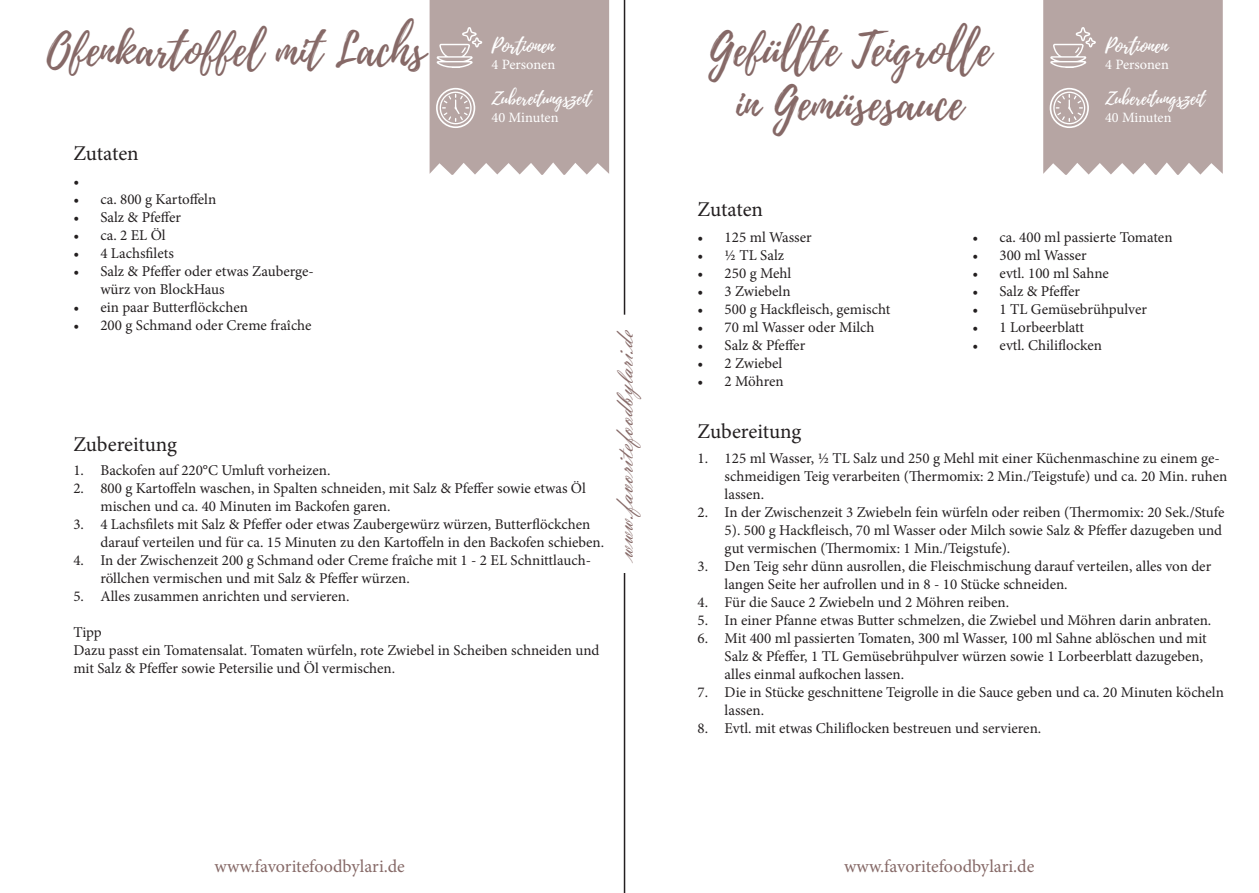
<style>
.page{position:relative;width:1259px;height:893px;background:#fff}
.page>*{position:absolute;margin:0;border:0;box-sizing:border-box;transform-origin:0 0}
.t1{font:45px/54px "Playlist Script";color:#866967;text-align:center}
.t2{font:27px "Vladimir Script";color:#866967}
.t3{font:21px "Minion Pro";letter-spacing:-.005em;color:#231f20}
.t4{font:20.25px "Playlist Script";color:#fff}
.t5{font:18px "Minion Pro";color:#866967}
.t6{font:18px "Playlist Script";color:#fff}
.t7{font:15px/18px "Minion Pro";color:#231f20}
.t8{font:14.25px "Minion Variable Concept";letter-spacing:-.005em;color:#fff}
.t9{font:14.25px "Minion Pro";letter-spacing:-.005em;color:#fff}
</style>
<div class="page">
<hr style="left:624px;top:0;width:1px;height:315px;background:#231f20">
<hr style="left:624px;top:573px;width:1px;height:320px;background:#231f20">
<svg style="left:429px;top:0;width:180px;height:175px;background:#baaaa8"></svg>
<svg style="left:1043px;top:0;width:179px;height:175px;background:#baaaa8"></svg>
<h1 class="t1" style="left:47px;top:25px;width:380px">Ofenkartoffel mit Lachs</h1>
<h3 class="t3" style="left:73px;top:139px;width:67px">Zutaten</h3>
<p class="t7" style="left:73px;top:172px;width:7px">•</p>
<p class="t7" style="left:73px;top:190px;width:144px">• ca. 800 g Kartoffeln</p>
<p class="t7" style="left:73px;top:208px;width:109px">• Salz &amp; Pfeffer</p>
<p class="t7" style="left:73px;top:226px;width:94px">• ca. 2 EL Öl</p>
<p class="t7" style="left:73px;top:244px;width:102px">• 4 Lachsfilets</p>
<p class="t7" style="left:100px;top:262px;width:215px;text-indent:-27px">• Salz &amp; Pfeffer oder etwas Zauberge&shy;würz von BlockHaus</p>
<p class="t7" style="left:73px;top:298px;width:176px">• ein paar Butterflöckchen</p>
<p class="t7" style="left:73px;top:316px;width:240px">• 200 g Schmand oder Creme fraîche</p>
<h3 class="t3" style="left:73px;top:430px;width:105px">Zubereitung</h3>
<h3 class="t4" style="left:491px;top:31px;width:65px">Portionen</h3>
<p class="t8" style="left:491px;top:54px;width:65px">4 Personen</p>
<p class="t6" style="left:491px;top:86px;width:101px">Zubereitungszeit</p>
<p class="t8" style="left:491px;top:107px;width:69px">40 Minuten</p>
<p class="t7" style="left:73px;top:461px;width:259px">1. Backofen auf 220°C Umluft vorheizen.</p>
<p class="t7" style="left:100px;top:479px;width:487px;text-indent:-27px">2. 800 g Kartoffeln waschen, in Spalten schneiden, mit Salz &amp; Pfeffer sowie etwas Öl mischen und ca. 40 Minuten im Backofen garen.</p>
<p class="t7" style="left:100px;top:515px;width:505px;text-indent:-27px">3. 4 Lachsfilets mit Salz &amp; Pfeffer oder etwas Zaubergewürz würzen, Butterflöckchen darauf verteilen und für ca. 15 Minuten zu den Kartoffeln in den Backofen schieben.</p>
<p class="t7" style="left:100px;top:551px;width:492px;text-indent:-27px">4. In der Zwischenzeit 200 g Schmand oder Creme fraîche mit 1 - 2 EL Schnittlauch&shy;röllchen vermischen und mit Salz &amp; Pfeffer würzen.</p>
<p class="t7" style="left:73px;top:587px;width:278px">5. Alles zusammen anrichten und servieren.</p>
<p class="t7" style="left:73px;top:623px;width:527px">Tipp<br>Dazu passt ein Tomatensalat. Tomaten würfeln, rote Zwiebel in Scheiben schneiden und mit Salz &amp; Pfeffer sowie Petersilie und Öl vermischen.</p>
<h2 class="t2" style="left:608px;top:560px;width:235px;rotate:-90deg">www.favoritefoodbylari.de</h2>
<h1 class="t1" style="left:708px;top:25px;width:284px">Gefüllte Teigrolle in Gemüsesauce</h1>
<h3 class="t3" style="left:697px;top:196px;width:67px">Zutaten</h3>
<h3 class="t4" style="left:1105px;top:31px;width:65px">Portionen</h3>
<p class="t8" style="left:1105px;top:54px;width:65px">4 Personen</p>
<p class="t6" style="left:1105px;top:86px;width:101px">Zubereitungszeit</p>
<p class="t9" style="left:1105px;top:107px;width:68px">40 Minuten</p>
<p class="t7" style="left:697px;top:228px;width:116px">• 125 ml Wasser</p>
<p class="t7" style="left:697px;top:246px;width:88px">• ½ TL Salz</p>
<p class="t7" style="left:697px;top:264px;width:95px">• 250 g Mehl</p>
<p class="t7" style="left:697px;top:282px;width:94px">• 3 Zwiebeln</p>
<p class="t7" style="left:697px;top:300px;width:194px">• 500 g Hackfleisch, gemischt</p>
<p class="t7" style="left:697px;top:318px;width:178px">• 70 ml Wasser oder Milch</p>
<p class="t7" style="left:697px;top:336px;width:109px">• Salz &amp; Pfeffer</p>
<p class="t7" style="left:697px;top:354px;width:86px">• 2 Zwiebel</p>
<p class="t7" style="left:697px;top:372px;width:88px">• 2 Möhren</p>
<h3 class="t3" style="left:697px;top:417px;width:105px">Zubereitung</h3>
<p class="t7" style="left:972px;top:228px;width:202px">• ca. 400 ml passierte Tomaten</p>
<p class="t7" style="left:972px;top:246px;width:116px">• 300 ml Wasser</p>
<p class="t7" style="left:972px;top:264px;width:138px">• evtl. 100 ml Sahne</p>
<p class="t7" style="left:972px;top:282px;width:109px">• Salz &amp; Pfeffer</p>
<p class="t7" style="left:972px;top:300px;width:176px">• 1 TL Gemüsebrühpulver</p>
<p class="t7" style="left:972px;top:318px;width:113px">• 1 Lorbeerblatt</p>
<p class="t7" style="left:972px;top:336px;width:131px">• evtl. Chiliflocken</p>
<p class="t7" style="left:724px;top:449px;width:504px;text-indent:-27px">1. 125 ml Wasser, ½ TL Salz und 250 g Mehl mit einer Küchenmaschine zu einem ge&shy;schmeidigen Teig verarbeiten (Thermomix: 2 Min./Teigstufe) und ca. 20 Min. ruhen lassen.</p>
<p class="t7" style="left:724px;top:503px;width:501px;text-indent:-27px">2. In der Zwischenzeit 3 Zwiebeln fein würfeln oder reiben (Thermomix: 20 Sek./Stufe<br>5). 500 g Hackfleisch, 70 ml Wasser oder Milch sowie Salz &amp; Pfeffer dazugeben und gut vermischen (Thermomix: 1 Min./Teigstufe).</p>
<p class="t7" style="left:724px;top:557px;width:488px;text-indent:-27px">3. Den Teig sehr dünn ausrollen, die Fleischmischung darauf verteilen, alles von der langen Seite her aufrollen und in 8 - 10 Stücke schneiden.</p>
<p class="t7" style="left:697px;top:593px;width:313px">4. Für die Sauce 2 Zwiebeln und 2 Möhren reiben.</p>
<p class="t7" style="left:697px;top:611px;width:515px">5. In einer Pfanne etwas Butter schmelzen, die Zwiebel und Möhren darin anbraten.</p>
<p class="t7" style="left:724px;top:629px;width:484px;text-indent:-27px">6. Mit 400 ml passierten Tomaten, 300 ml Wasser, 100 ml Sahne ablöschen und mit<br>Salz &amp; Pfeffer, 1 TL Gemüsebrühpulver würzen sowie 1 Lorbeerblatt dazugeben, alles einmal aufkochen lassen.</p>
<p class="t7" style="left:724px;top:683px;width:501px;text-indent:-27px">7. Die in Stücke geschnittene Teigrolle in die Sauce geben und ca. 20 Minuten köcheln lassen.</p>
<p class="t7" style="left:697px;top:719px;width:345px">8. Evtl. mit etwas Chiliflocken bestreuen und servieren.</p>
<p class="t5" style="left:215px;top:854px;width:192px">www.favoritefoodbylari.de</p>
<p class="t5" style="left:844px;top:854px;width:192px">www.favoritefoodbylari.de</p>
</div>
